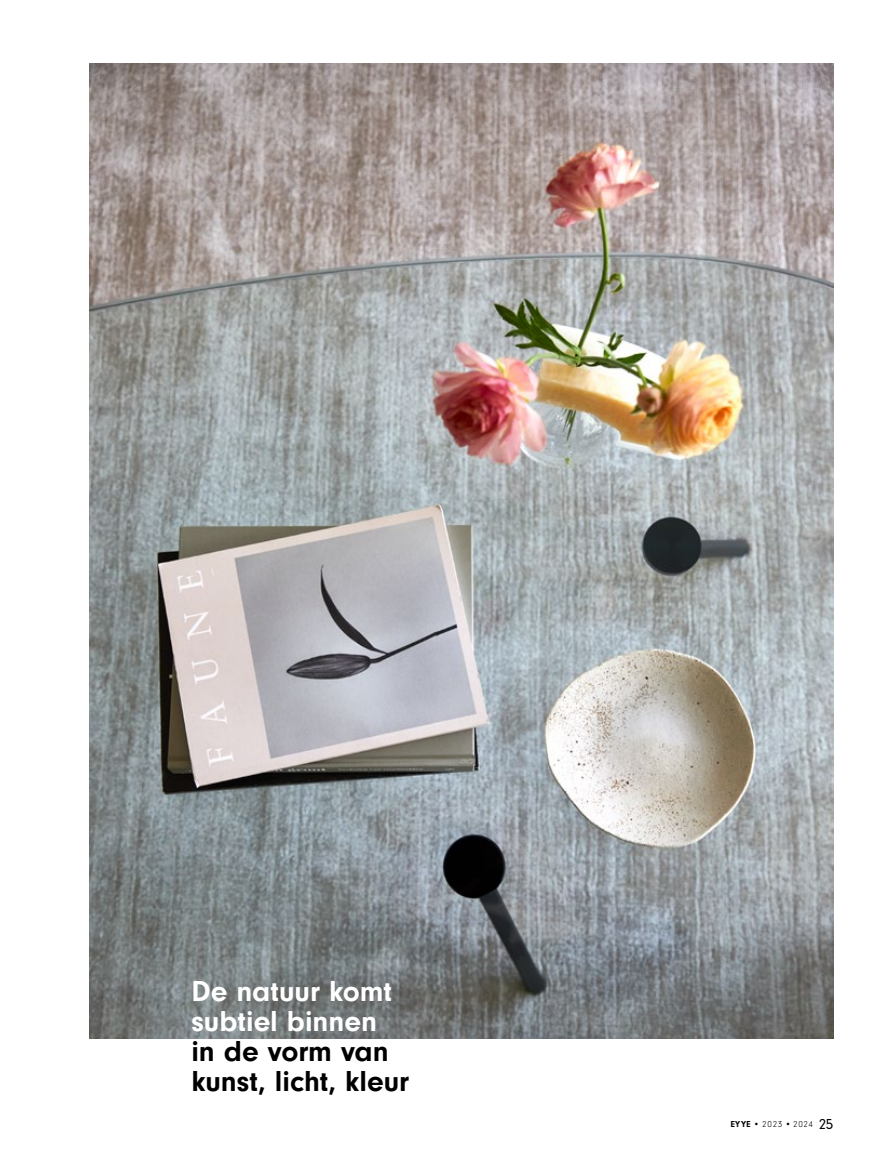
<style>
.page{position:relative;width:893px;height:1170px;background:#fff}
.page>*{position:absolute;margin:0;border:0;box-sizing:border-box;transform-origin:0 0}
.t1{font:700 30px/30px "Neuzeit Gro";color:#000}
.t2{font:700 30px/30px "Neuzeit Gro";color:#fff}
.t3{font:300 9px "Neuzeit Gro";letter-spacing:.085em;color:#000}
.s1{font-weight:700}
.s2{font-weight:400;font-size:15px}
</style>
<div class="page">
<img style="left:89px;top:64px;width:745px;height:974px">
<p class="t2" style="left:191px;top:976px;width:202px">De natuur komt subtiel binnen</p>
<p class="t1" style="left:191px;top:1036px;width:219px">in de vorm van kunst, licht, kleur</p>
<p class="t3" style="left:731px;top:1119px;width:104px"><span class="s1">EYYE</span> • 2023 • 2024 <span class="s2">25</span></p>
</div>
